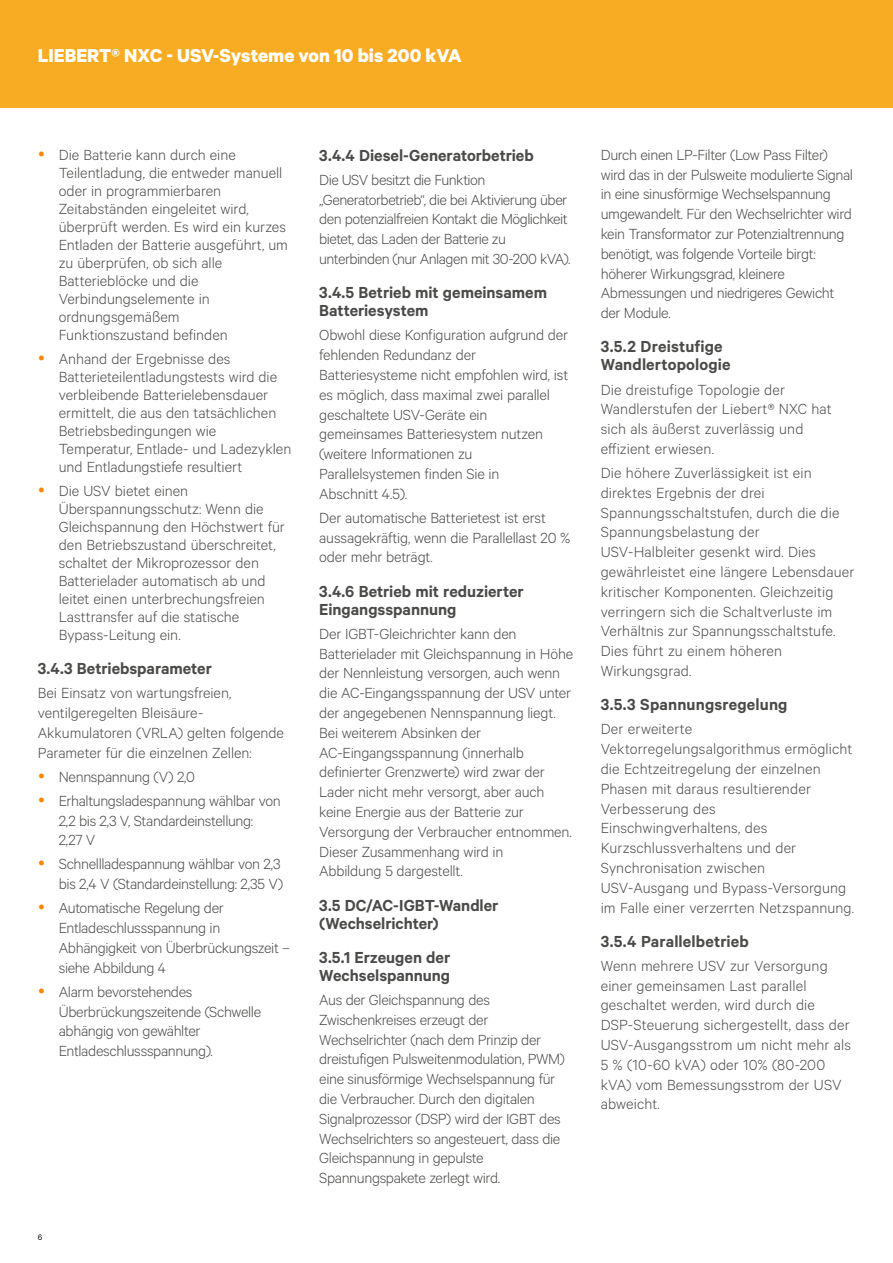
<style>
.page{position:relative;width:893px;height:1263px;background:#fff}
.page>*{position:absolute;margin:0;border:0;box-sizing:border-box;transform-origin:0 0}
.t1{font:700 21px "Calibre";color:#fff}
.t2{font:600 18px/18px "Calibre";color:#4a4a49}
.t3{font:300 16.5px/19.8px "Calibre";letter-spacing:-.01em;color:#4a4a49}
.t4{font:300 16.5px/19.8px "Calibre";letter-spacing:.01em;color:#4a4a49}
.t5{font:300 16.5px/19.8px "Calibre";letter-spacing:-.035em;color:#4a4a49}
.t6{font:9px "Calibre";color:#000}
</style>
<div class="page">
<div style="left:0;top:0;width:893px;height:108px;background:#f8ac23"></div>
<p class="t1" style="left:38px;top:43px;width:426px">LIEBERT® NXC - USV-Systeme von 10 bis 200 kVA</p>
<p class="t3" style="left:59px;top:145px;width:231px;line-height:18px">Die Batterie kann durch eine<br>Teilentladung, die entweder manuell oder in programmierbaren<br>Zeitabständen eingeleitet wird, überprüft werden. Es wird ein kurzes<br>Entladen der Batterie ausgeführt, um zu überprüfen, ob sich alle<br>Batterieblöcke und die<br>Verbindungselemente in ordnungsgemäßem<br>Funktionszustand befinden</p>
<p class="t3" style="left:59px;top:349px;width:234px;line-height:18px">Anhand der Ergebnisse des Batterieteilentladungstests wird die verbleibende Batterielebensdauer ermittelt, die aus den tatsächlichen Betriebsbedingungen wie Temperatur, Entlade- und Ladezyklen und Entladungstiefe resultiert</p>
<p class="t3" style="left:59px;top:481px;width:228px;line-height:18px">Die USV bietet einen<br>Überspannungsschutz: Wenn die<br>Gleichspannung den Höchstwert für den Betriebszustand überschreitet, schaltet der Mikroprozessor den<br>Batterielader automatisch ab und leitet einen unterbrechungsfreien<br>Lasttransfer auf die statische<br>Bypass-Leitung ein.</p>
<p class="t2" style="left:38px;top:659px;width:176px">3.4.3 Betriebsparameter</p>
<p class="t3" style="left:38px;top:682px;width:248px">Bei Einsatz von wartungsfreien, ventilgeregelten Bleisäure-Akkumulatoren (VRLA) gelten folgende Parameter für die einzelnen Zellen:</p>
<p class="t3" style="left:59px;top:764px;width:223px;line-height:24px">Nennspannung (V) 2,0<br>Erhaltungsladespannung wählbar von</p>
<p class="t3" style="left:59px;top:810px;width:196px">2,2 bis 2,3 V, Standardeinstellung:<br>2,27 V</p>
<p class="t3" style="left:59px;top:854px;width:226px">Schnellladespannung wählbar von 2,3 bis 2,4 V (Standardeinstellung: 2,35 V)</p>
<p class="t3" style="left:59px;top:897px;width:233px">Automatische Regelung der<br>Entladeschlussspannung in<br>Abhängigkeit von Überbrückungszeit – siehe Abbildung 4</p>
<p class="t3" style="left:59px;top:981px;width:204px">Alarm bevorstehendes<br>Überbrückungszeitende (Schwelle abhängig von gewählter<br>Entladeschlussspannung).</p>
<p class="t6" style="left:38px;top:1232px;width:6px">6</p>
<p class="t2" style="left:319px;top:146px;width:216px">3.4.4 Diesel-Generatorbetrieb</p>
<p class="t5" style="left:319px;top:169px;width:253px">Die USV besitzt die Funktion „Generatorbetrieb“, die bei Aktivierung über den potenzialfreien Kontakt die Möglichkeit bietet, das Laden der Batterie zu unterbinden (nur Anlagen mit 30-200 kVA).</p>
<p class="t2" style="left:319px;top:283px;width:229px">3.4.5 Betrieb mit gemeinsamem<br>Batteriesystem</p>
<p class="t3" style="left:319px;top:325px;width:250px">Obwohl diese Konfiguration aufgrund der fehlenden Redundanz der<br>Batteriesysteme nicht empfohlen wird, ist es möglich, dass maximal zwei parallel geschaltete USV-Geräte ein gemeinsames Batteriesystem nutzen (weitere Informationen zu<br>Parallelsystemen finden Sie in<br>Abschnitt 4.5).</p>
<p class="t3" style="left:319px;top:507px;width:253px">Der automatische Batterietest ist erst aussagekräftig, wenn die Parallellast 20 % oder mehr beträgt.</p>
<p class="t2" style="left:319px;top:581px;width:206px">3.4.6 Betrieb mit reduzierter<br>Eingangsspannung</p>
<p class="t3" style="left:319px;top:623px;width:256px">Der IGBT-Gleichrichter kann den Batterielader mit Gleichspannung in Höhe der Nennleistung versorgen, auch wenn die AC-Eingangsspannung der USV unter der angegebenen Nennspannung liegt.<br>Bei weiterem Absinken der AC-Eingangsspannung (innerhalb definierter Grenzwerte) wird zwar der Lader nicht mehr versorgt, aber auch keine Energie aus der Batterie zur Versorgung der Verbraucher entnommen.<br>Dieser Zusammenhang wird in<br>Abbildung 5 dargestellt.</p>
<p class="t2" style="left:319px;top:895px;width:181px">3.5 DC/AC-IGBT-Wandler (Wechselrichter)</p>
<p class="t2" style="left:319px;top:948px;width:133px">3.5.1 Erzeugen der<br>Wechselspannung</p>
<p class="t3" style="left:319px;top:989px;width:247px">Aus der Gleichspannung des Zwischenkreises erzeugt der Wechselrichter (nach dem Prinzip der dreistufigen Pulsweitenmodulation, PWM) eine sinusförmige Wechselspannung für die Verbraucher. Durch den digitalen Signalprozessor (DSP) wird der IGBT des Wechselrichters so angesteuert, dass die Gleichspannung in gepulste Spannungspakete zerlegt wird.</p>
<p class="t3" style="left:601px;top:144px;width:254px">Durch einen LP-Filter (Low Pass Filter) wird das in der Pulsweite modulierte Signal in eine sinusförmige Wechselspannung umgewandelt. Für den Wechselrichter wird kein Transformator zur Potenzialtrennung benötigt, was folgende Vorteile birgt: höherer Wirkungsgrad, kleinere Abmessungen und niedrigeres Gewicht der Module.</p>
<p class="t2" style="left:601px;top:337px;width:131px">3.5.2 Dreistufige<br>Wandlertopologie</p>
<p class="t4" style="left:601px;top:379px;width:233px">Die dreistufige Topologie der<br>Wandlerstufen der Liebert® NXC hat sich als äußerst zuverlässig und effizient erwiesen.</p>
<p class="t4" style="left:601px;top:462px;width:255px">Die höhere Zuverlässigkeit ist ein direktes Ergebnis der drei Spannungsschaltstufen, durch die die Spannungsbelastung der USV-Halbleiter gesenkt wird. Dies gewährleistet eine längere Lebensdauer kritischer Komponenten. Gleichzeitig verringern sich die Schaltverluste im Verhältnis zur Spannungsschaltstufe.<br>Dies führt zu einem höheren Wirkungsgrad.</p>
<p class="t2" style="left:601px;top:695px;width:188px">3.5.3 Spannungsregelung</p>
<p class="t4" style="left:601px;top:718px;width:255px">Der erweiterte<br>Vektorregelungsalgorithmus ermöglicht die Echtzeitregelung der einzelnen<br>Phasen mit daraus resultierender<br>Verbesserung des<br>Einschwingverhaltens, des<br>Kurzschlussverhaltens und der<br>Synchronisation zwischen<br>USV-Ausgang und Bypass-Versorgung im Falle einer verzerrten Netzspannung.</p>
<p class="t2" style="left:601px;top:932px;width:150px">3.5.4 Parallelbetrieb</p>
<p class="t4" style="left:601px;top:955px;width:252px">Wenn mehrere USV zur Versorgung einer gemeinsamen Last parallel geschaltet werden, wird durch die<br>DSP-Steuerung sichergestellt, dass der<br>USV-Ausgangsstrom um nicht mehr als<br>5 % (10-60 kVA) oder 10% (80-200 kVA) vom Bemessungsstrom der USV abweicht.</p>
</div>
